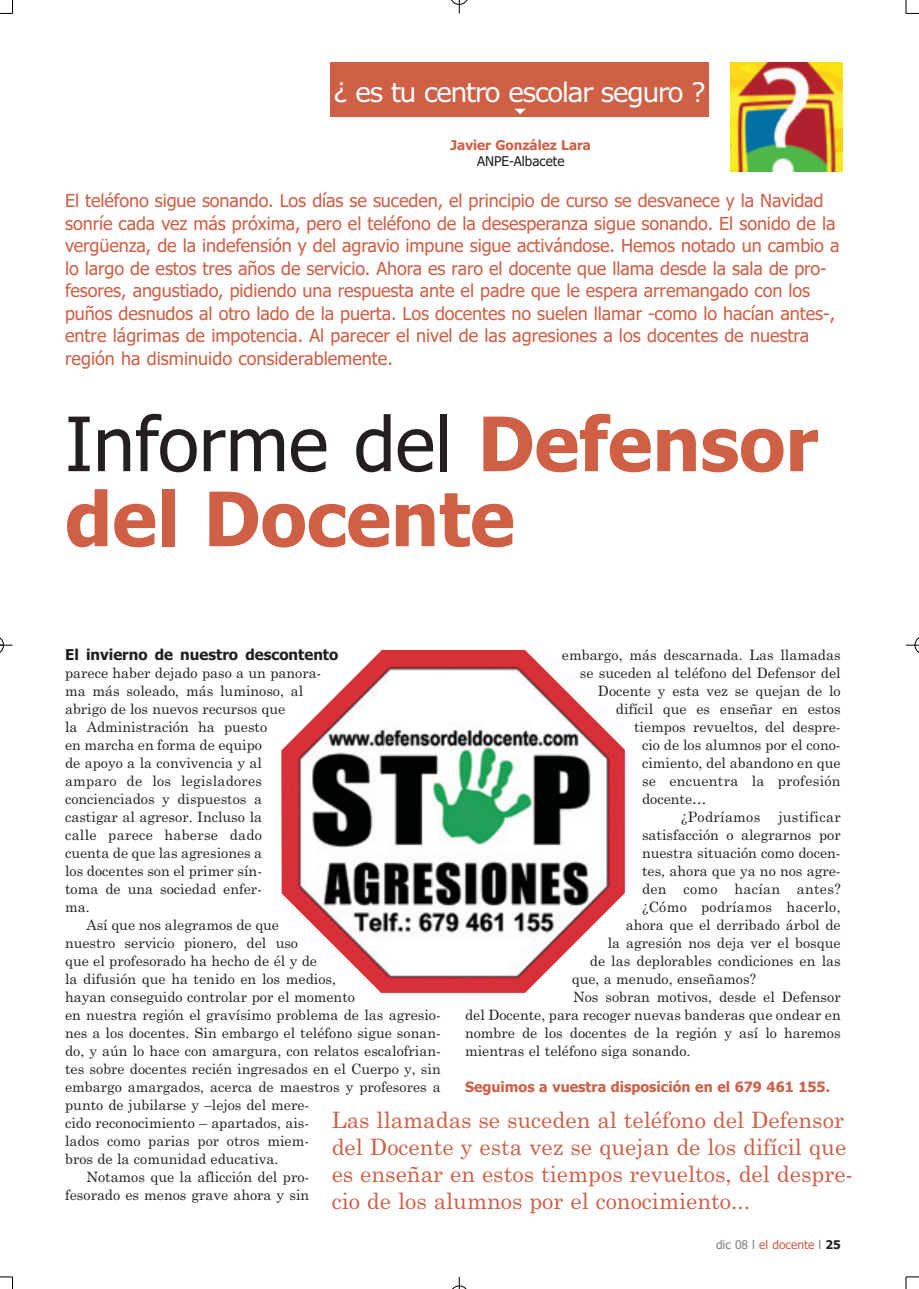
<style>
.page{position:relative;width:919px;height:1289px;background:#fff}
.page>*{position:absolute;margin:0;border:0;box-sizing:border-box;transform-origin:0 0}
.t1{font:700 75px/75px "Tahoma";color:#cf5f45}
.t2{font:27px "Verdana";letter-spacing:-.065em;color:#fff}
.t3{font:22.5px/27px "Century Schoolbook";color:#cf5f45}
.t4{font:18px/22.5px "Tahoma";letter-spacing:-.005em;color:#cf5f45}
.t5{font:700 15px "Tahoma";color:#231f20}
.t6{font:14.25px "Century Schoolbook";color:#231f20}
.t7{font:14.25px "Century Schoolbook";letter-spacing:.02em;color:#231f20}
.t8{font:700 14.25px "Tahoma";color:#cf5f45}
.t9{font:700 13.5px "Tahoma";color:#cf5f45}
.t10{font:13.5px "Tahoma";color:#231f20}
.t11{font:12px "Tahoma";color:#cf5f45}
.s1{font-weight:400;color:#231f20}
.s2{color:#808285}
.s3{font-weight:700;color:#231f20}
</style>
<div class="page">
<div style="left:330px;top:62px;width:378px;height:54px;background:#cf5f45"></div>
<img style="left:730px;top:62px;width:112px;height:110px">
<img style="left:281px;top:650px;width:343px;height:342px">
<svg style="left:0;top:0;width:13px;height:14px"></svg>
<svg style="left:905px;top:0;width:13px;height:14px"></svg>
<svg style="left:0;top:1276px;width:13px;height:12px"></svg>
<svg style="left:905px;top:1276px;width:13px;height:12px"></svg>
<svg style="left:451px;top:0;width:17px;height:13px"></svg>
<svg style="left:453px;top:1276px;width:13px;height:12px"></svg>
<svg style="left:0;top:637px;width:13px;height:16px"></svg>
<svg style="left:906px;top:638px;width:12px;height:15px"></svg>
<h2 class="t2" style="left:333px;top:81px;width:374px">¿ es tu centro escolar seguro ?</h2>
<p class="t9" style="left:450px;top:140px;width:142px">Javier González Lara</p>
<p class="t10" style="left:477px;top:156px;width:89px">ANPE-Albacete</p>
<p class="t4" style="left:65px;top:191px;width:775px">El teléfono sigue sonando. Los días se suceden, el principio de curso se desvanece y la Navidad sonríe cada vez más próxima, pero el teléfono de la desesperanza sigue sonando. El sonido de la vergüenza, de la indefensión y del agravio impune sigue activándose. Hemos notado un cambio a lo largo de estos tres años de servicio. Ahora es raro el docente que llama desde la sala de pro&shy;fesores, angustiado, pidiendo una respuesta ante el padre que le espera arremangado con los puños desnudos al otro lado de la puerta. Los docentes no suelen llamar -como lo hacían antes-, entre lágrimas de impotencia. Al parecer el nivel de las agresiones a los docentes de nuestra región ha disminuido considerablemente.</p>
<h1 class="t1" style="left:65px;top:413px;width:754px"><span class="s1">Informe del</span> Defensor del Docente</h1>
<p class="t5" style="left:65px;top:648px;width:275px">El invierno de nuestro descontento</p>
<p class="t6" style="left:65px;top:667px;width:258px">parece haber dejado paso a un panora-</p>
<p class="t6" style="left:65px;top:685px;width:240px">ma más soleado, más luminoso, al</p>
<p class="t6" style="left:65px;top:703px;width:222px">abrigo de los nuevos recursos que</p>
<p class="t6" style="left:65px;top:721px;width:204px">la Administración ha puesto</p>
<p class="t6" style="left:65px;top:739px;width:198px">en marcha en forma de equipo</p>
<p class="t6" style="left:65px;top:757px;width:198px">de apoyo a la convivencia y al</p>
<p class="t6" style="left:65px;top:775px;width:198px">amparo de los legisladores</p>
<p class="t6" style="left:65px;top:793px;width:198px">concienciados y dispuestos a</p>
<p class="t6" style="left:65px;top:811px;width:198px">castigar al agresor. Incluso la</p>
<p class="t7" style="left:65px;top:829px;width:198px">calle parece haberse dado</p>
<p class="t6" style="left:65px;top:847px;width:198px">cuenta de que las agresiones a</p>
<p class="t6" style="left:65px;top:865px;width:198px">los docentes son el primer sín-</p>
<p class="t6" style="left:65px;top:883px;width:198px">toma de una sociedad enfer-</p>
<p class="t6" style="left:65px;top:901px;width:26px">ma.</p>
<p class="t6" style="left:86px;top:919px;width:194px">Así que nos alegramos de que</p>
<p class="t6" style="left:65px;top:937px;width:234px">nuestro servicio pionero, del uso</p>
<p class="t6" style="left:65px;top:955px;width:253px">que el profesorado ha hecho de él y de</p>
<p class="t6" style="left:65px;top:973px;width:272px">la difusión que ha tenido en los medios,</p>
<p class="t6" style="left:65px;top:991px;width:291px">hayan conseguido controlar por el momento</p>
<p class="t6" style="left:65px;top:1009px;width:377px">en nuestra región el gravísimo problema de las agresio-</p>
<p class="t6" style="left:65px;top:1027px;width:377px">nes a los docentes. Sin embargo el teléfono sigue sonan-</p>
<p class="t6" style="left:65px;top:1045px;width:377px">do, y aún lo hace con amargura, con relatos escalofrian-</p>
<p class="t6" style="left:65px;top:1063px;width:377px">tes sobre docentes recién ingresados en el Cuerpo y, sin</p>
<p class="t6" style="left:65px;top:1081px;width:377px">embargo amargados, acerca de maestros y profesores a</p>
<p class="t6" style="left:65px;top:1099px;width:245px">punto de jubilarse y –lejos del mere-</p>
<p class="t6" style="left:65px;top:1117px;width:245px">cido reconocimiento – apartados, ais-</p>
<p class="t6" style="left:65px;top:1135px;width:245px">lados como parias por otros miem-</p>
<p class="t6" style="left:65px;top:1153px;width:215px">bros de la comunidad educativa.</p>
<p class="t6" style="left:86px;top:1171px;width:224px">Notamos que la aflicción del pro-</p>
<p class="t6" style="left:65px;top:1189px;width:245px">fesorado es menos grave ahora y sin</p>
<p class="t6" style="left:562px;top:649px;width:280px">embargo, más descarnada. Las llamadas</p>
<p class="t6" style="left:580px;top:667px;width:262px">se suceden al teléfono del Defensor del</p>
<p class="t6" style="left:598px;top:685px;width:244px">Docente y esta vez se quejan de lo</p>
<p class="t6" style="left:616px;top:703px;width:226px">difícil que es enseñar en estos</p>
<p class="t6" style="left:634px;top:721px;width:208px">tiempos revueltos, del despre-</p>
<p class="t6" style="left:642px;top:739px;width:200px">cio de los alumnos por el cono-</p>
<p class="t6" style="left:642px;top:757px;width:200px">cimiento, del abandono en que</p>
<p class="t7" style="left:642px;top:775px;width:200px">se encuentra la profesión</p>
<p class="t6" style="left:642px;top:793px;width:66px">docente…</p>
<p class="t7" style="left:681px;top:811px;width:81px">¿Podríamos</p>
<p class="t7" style="left:778px;top:811px;width:64px">justificar</p>
<p class="t6" style="left:642px;top:829px;width:200px">satisfacción o alegrarnos por</p>
<p class="t6" style="left:642px;top:847px;width:200px">nuestra situación como docen-</p>
<p class="t6" style="left:642px;top:865px;width:200px">tes, ahora que ya no nos agre-</p>
<p class="t7" style="left:642px;top:883px;width:200px">den como hacían antes?</p>
<p class="t7" style="left:642px;top:901px;width:200px">¿Cómo podríamos hacerlo,</p>
<p class="t6" style="left:625px;top:919px;width:216px">ahora que el derribado árbol de</p>
<p class="t6" style="left:607px;top:937px;width:234px">la agresión nos deja ver el bosque</p>
<p class="t6" style="left:589px;top:955px;width:252px">de las deplorables condiciones en las</p>
<p class="t6" style="left:571px;top:973px;width:186px">que, a menudo, enseñamos?</p>
<p class="t6" style="left:573px;top:991px;width:269px">Nos sobran motivos, desde el Defensor</p>
<p class="t6" style="left:465px;top:1009px;width:377px">del Docente, para recoger nuevas banderas que ondear en</p>
<p class="t6" style="left:465px;top:1027px;width:377px">nombre de los docentes de la región y así lo haremos</p>
<p class="t6" style="left:465px;top:1045px;width:227px">mientras el teléfono siga sonando.</p>
<p class="t8" style="left:465px;top:1081px;width:366px">Seguimos a vuestra disposición en el 679 461 155.</p>
<h3 class="t3" style="left:332px;top:1108px;width:523px">Las llamadas se suceden al teléfono del Defensor del Docente y esta vez se quejan de los difícil que es enseñar en estos tiempos revueltos, del despre&shy;cio de los alumnos por el conocimiento...</h3>
<p class="t11" style="left:716px;top:1239px;width:126px"><span class="s2">dic 08 l</span> el docente <span class="s2">l</span> <span class="s3">25</span></p>
</div>
